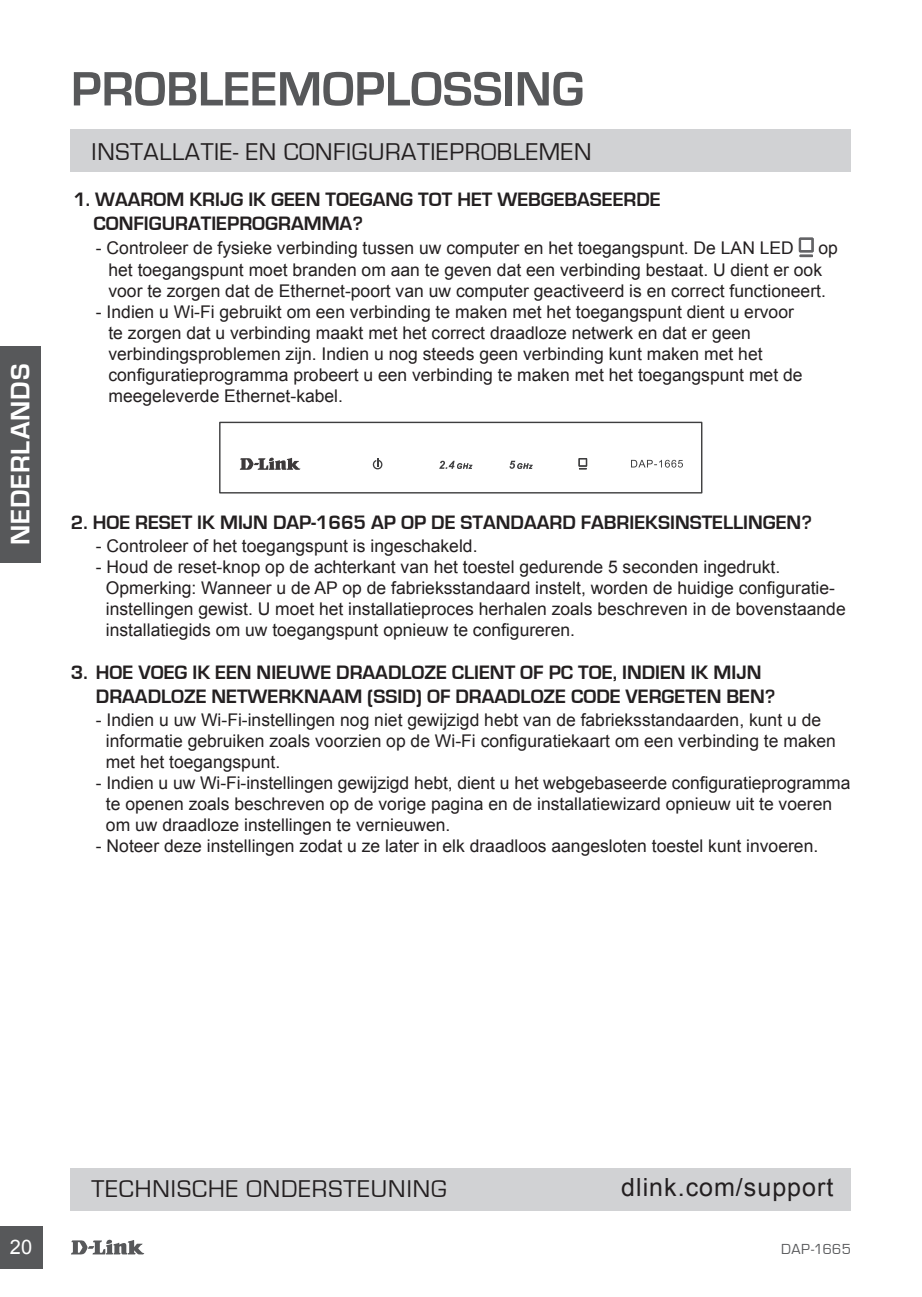
<style>
.page{position:relative;width:922px;height:1297px;background:#fff}
.page>*{position:absolute;margin:0;border:0;box-sizing:border-box;transform-origin:0 0}
.t1{font:700 50px "Eurostile";color:#57585a}
.t2{font:700 27.5px "Eurostile";letter-spacing:.03em;color:#fff}
.t3{font:25px "Eurostile";letter-spacing:.025em;color:#231f20}
.t4{font:25px "Arial";letter-spacing:.04em;color:#231f20}
.t5{font:700 20px/24px "Eurostile";color:#231f20}
.t6{font:20px "Arial";color:#fff}
.t7{font:17.5px/21px "Arial";color:#231f20}
.t8{font:15px "Eurostile";letter-spacing:.03em;color:#57585a}
</style>
<div class="page">
<svg style="left:71px;top:1239px;width:73px;height:15px"></svg>
<div style="left:0;top:1226px;width:43px;height:43px;background:#57585a"></div>
<div style="left:0;top:346px;width:41px;height:216px;background:#57585a"></div>
<div style="left:71px;top:130px;width:779px;height:42px;background:#d1d2d4"></div>
<svg style="left:798px;top:238px;width:15px;height:19px"></svg>
<div style="left:219px;top:422px;width:483px;height:71px;background:#fff;border:1px solid #3e3e3f"></div>
<svg style="left:372px;top:458px;width:11px;height:11px"></svg>
<svg style="left:631px;top:460px;width:51px;height:8px"></svg>
<svg style="left:240px;top:457px;width:60px;height:13px"></svg>
<svg style="left:578px;top:458px;width:9px;height:11px"></svg>
<svg style="left:439px;top:461px;width:33px;height:8px"></svg>
<svg style="left:509px;top:461px;width:23px;height:8px"></svg>
<div style="left:71px;top:1169px;width:779px;height:42px;background:#d1d2d4"></div>
<h2 class="t2" style="left:6px;top:545px;width:183px;rotate:-90deg">NEDERLANDS</h2>
<h1 class="t1" style="left:71px;top:62px;width:514px">PROBLEEMOPLOSSING</h1>
<h3 class="t3" style="left:92px;top:138px;width:14px">INST</h3>
<h3 class="t3" style="left:143px;top:138px;width:433px">ALLATIE- EN CON FIGURATIEPROBLEMEN</h3>
<p class="t5" style="left:93px;top:188px;width:568px;text-indent:-20px">1. WAAROM KRIJG IK GEEN TOEGANG TOT HET WEBGEBASEERDE<br>CONFIGURATIEPROGRAMMA?</p>
<p class="t7" style="left:96px;top:237px;width:699px">- Controleer de fysieke verbinding tussen uw computer en het toegangspunt. De LAN LED</p>
<p class="t7" style="left:108px;top:237px;width:730px;text-indent:710px">op het toegangspunt moet branden om aan te geven dat een verbinding bestaat. U dient er ook voor te zorgen dat de Ethernet-poort van uw computer geactiveerd is en correct functioneert.</p>
<p class="t7" style="left:108px;top:301px;width:695px;text-indent:-12px">- Indien u Wi-Fi gebruikt om een verbinding te maken met het toegangspunt dient u ervoor te zorgen dat u verbinding maakt met het correct draadloze netwerk en dat er geen verbindingsproblemen zijn. Indien u nog steeds geen verbinding kunt maken met het configuratieprogramma probeert u een verbinding te maken met het toegangspunt met de meegeleverde Ethernet-kabel.</p>
<p class="t5" style="left:71px;top:511px;width:742px">2. HOE RESET IK MIJN DAP-1665 AP OP DE STANDAARD FABRIEKSINSTELLINGEN?</p>
<p class="t7" style="left:96px;top:535px;width:383px">- Controleer of het toegangspunt is ingeschakeld.</p>
<p class="t7" style="left:106px;top:556px;width:741px;text-indent:-10px">- Houd de reset-knop op de achterkant van het toestel gedurende 5 seconden ingedrukt.<br>Opmerking: Wanneer u de AP op de fabrieksstandaard instelt, worden de huidige configuratie&shy;instellingen gewist. U moet het installatieproces herhalen zoals beschreven in de bovenstaande installatiegids om uw toegangspunt opnieuw te configureren.</p>
<p class="t5" style="left:96px;top:661px;width:680px;text-indent:-25px">3. HOE VOEG IK EEN NIEUWE DRAADLOZE CLIENT OF PC TOE, INDIEN IK MIJN<br>DRAADLOZE NETWERKNAAM (SSID) OF DRAADLOZE CODE VERGETEN BEN?</p>
<p class="t7" style="left:106px;top:709px;width:731px;text-indent:-10px">- Indien u uw Wi-Fi-instellingen nog niet gewijzigd hebt van de fabrieksstandaarden, kunt u de informatie gebruiken zoals voorzien op de Wi-Fi configuratiekaart om een verbinding te maken met het toegangspunt.</p>
<p class="t7" style="left:106px;top:772px;width:746px;text-indent:-10px">- Indien u uw Wi-Fi-instellingen gewijzigd hebt, dient u het webgebaseerde configuratieprogramma te openen zoals beschreven op de vorige pagina en de installatiewizard opnieuw uit te voeren om uw draadloze instellingen te vernieuwen.</p>
<p class="t7" style="left:96px;top:835px;width:723px">- Noteer deze instellingen zodat u ze later in elk draadloos aangesloten toestel kunt invoeren.</p>
<h3 class="t3" style="left:92px;top:1175px;width:223px">TECHNISCHE ON DERSTEUNIN</h3>
<h3 class="t3" style="left:431px;top:1175px;width:17px">G</h3>
<h3 class="t4" style="left:621px;top:1171px;width:213px">dlink.com/support</h3>
<p class="t6" style="left:10px;top:1234px;width:24px">20</p>
<p class="t8" style="left:780px;top:1241px;width:71px">DAP-1665</p>
</div>
